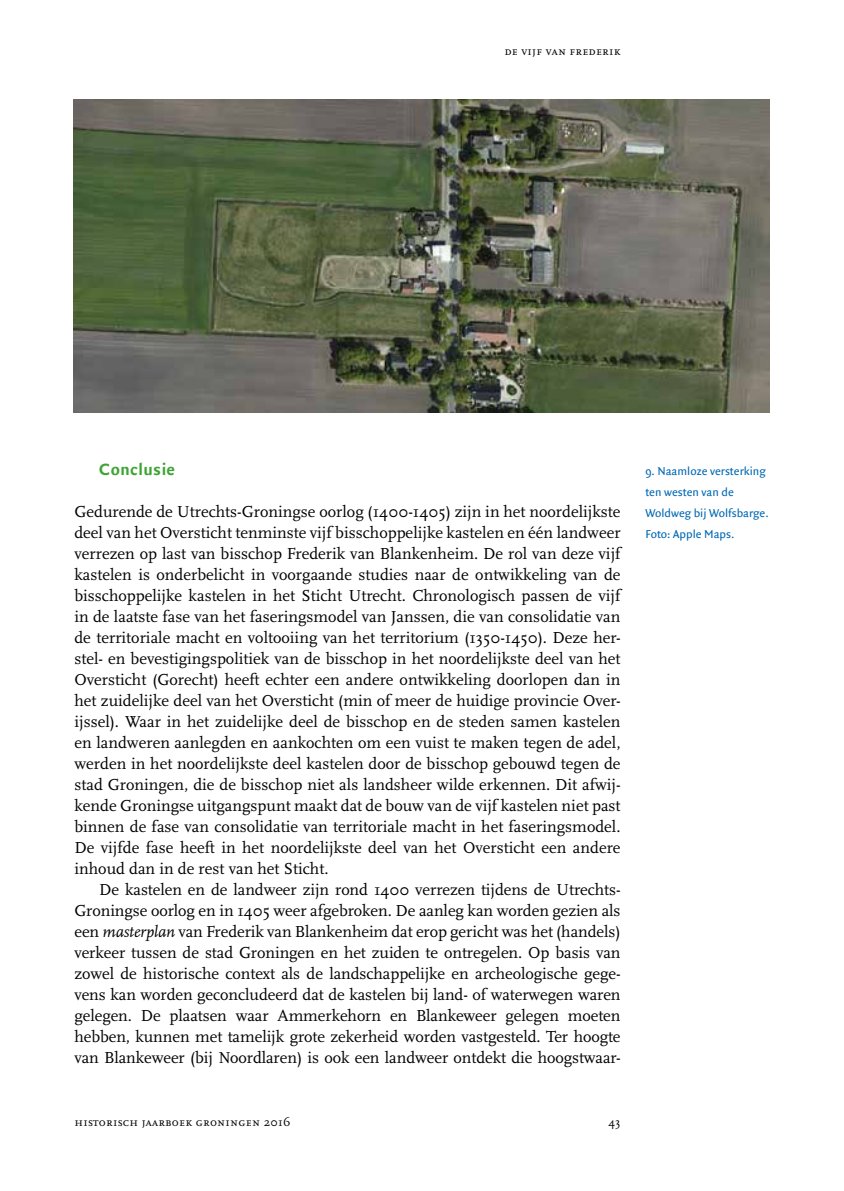
<style>
.page{position:relative;width:844px;height:1191px;background:#fff}
.page>*{position:absolute;margin:0;border:0;box-sizing:border-box;transform-origin:0 0}
.t1{font:700 17.5px "Quadraat Sans";letter-spacing:.025em;color:#3ca432}
.t2{font:16.62px/21px "Scala";letter-spacing:-.005em;color:#000;text-align:justify}
.t3{font:12.25px/21px "Quadraat Sans";color:#0068b4}
.t4{font:12.25px "Scala Caps";letter-spacing:.02em;color:#000}
.s1{font-style:italic}
</style>
<div class="page">
<img style="left:74px;top:99px;width:695px;height:314px">
<p class="t4" style="left:504px;top:44px;width:118px">de vijf van frederik</p>
<p class="t1" style="left:99px;top:459px;width:77px">Conclusie</p>
<p class="t2" style="left:74px;top:501px;width:547px">Gedurende de Utrechts-Groningse oorlog (1400-1405) zijn in het noordelijkste deel van het Oversticht tenminste vijf bisschoppelijke kastelen en één landweer verrezen op last van bisschop Frederik van Blankenheim. De rol van deze vijf kastelen is onderbelicht in voorgaande studies naar de ontwikkeling van de bisschoppelijke kastelen in het Sticht Utrecht. Chronologisch passen de vijf in de laatste fase van het faseringsmodel van Janssen, die van consolidatie van de territoriale macht en voltooiing van het territorium (1350-1450). Deze her&shy;stel- en bevestigingspolitiek van de bisschop in het noordelijkste deel van het Oversticht (Gorecht) heeft echter een andere ontwikkeling doorlopen dan in het zuidelijke deel van het Oversticht (min of meer de huidige provincie Over&shy;ijssel). Waar in het zuidelijke deel de bisschop en de steden samen kastelen en landweren aanlegden en aankochten om een vuist te maken tegen de adel, werden in het noordelijkste deel kastelen door de bisschop gebouwd tegen de stad Groningen, die de bisschop niet als landsheer wilde erkennen. Dit afwij&shy;kende Groningse uitgangspunt maakt dat de bouw van de vijf kastelen niet past binnen de fase van consolidatie van territoriale macht in het faseringsmodel.<br>De vijfde fase heeft in het noordelijkste deel van het Oversticht een andere inhoud dan in de rest van het Sticht.</p>
<p class="t2" style="left:74px;top:879px;width:547px;text-indent:25px">De kastelen en de landweer zijn rond 1400 verrezen tijdens de Utrechts-Groningse oorlog en in 1405 weer afgebroken. De aanleg kan worden gezien als een <span class="s1">masterplan</span> van Frederik van Blankenheim dat erop gericht was het (handels) verkeer tussen de stad Groningen en het zuiden te ontregelen. Op basis van zowel de historische context als de landschappelijke en archeologische gege&shy;vens kan worden geconcludeerd dat de kastelen bij land- of waterwegen waren gelegen. De plaatsen waar Ammerkehorn en Blankeweer gelegen moeten hebben, kunnen met tamelijk grote zekerheid worden vastgesteld. Ter hoogte van Blankeweer (bij Noordlaren) is ook een landweer ontdekt die hoogstwaar-</p>
<p class="t4" style="left:74px;top:1115px;width:217px">historisch jaarboek groningen 2016</p>
<p class="t4" style="left:608px;top:1115px;width:14px">43</p>
<p class="t3" style="left:645px;top:460px;width:125px">9. Naamloze versterking ten westen van de<br>Woldweg bij Wolfsbarge.<br>Foto: Apple Maps.</p>
</div>
